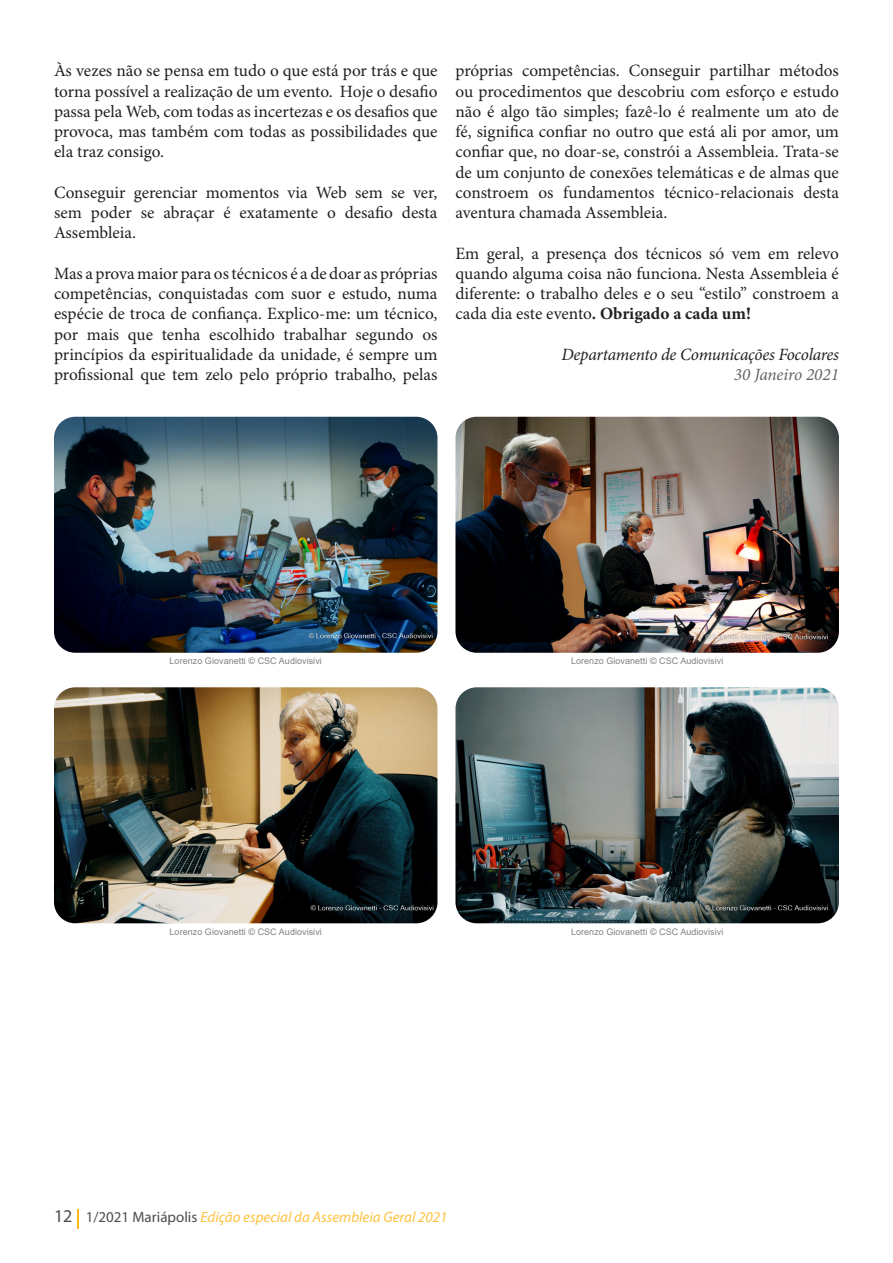
<style>
.page{position:relative;width:893px;height:1263px;background:#fff}
.page>*{position:absolute;margin:0;border:0;box-sizing:border-box;transform-origin:0 0}
.t1{font:17.25px/20.2px "Minion Pro";color:#231f20;text-align:justify}
.t2{font:italic 17.25px "Minion Pro";letter-spacing:-.015em;color:#231f20}
.t3{font:italic 17.25px "Minion Pro";letter-spacing:-.005em;color:#636366}
.t4{font:italic 15px "Myriad Pro";color:#fec240}
.t5{font:9px "Arial";letter-spacing:.005em;color:#808285}
.s1{font-weight:700}
.s2{font-style:normal;font-size:18px;color:#4b4c4d}
.s3{font-style:normal;color:#4b4c4d}
</style>
<div class="page">
<svg style="left:77px;top:1209px;width:2px;height:19px"></svg>
<img style="left:54px;top:417px;width:383px;height:236px">
<img style="left:54px;top:687px;width:383px;height:236px">
<img style="left:455px;top:417px;width:384px;height:236px">
<img style="left:455px;top:687px;width:384px;height:236px">
<p class="t1" style="left:54px;top:61px;width:385px">Às vezes não se pensa em tudo o que está por trás e que torna possível a realização de um evento. Hoje o desafio passa pela Web, com todas as incertezas e os desafios que provoca, mas também com todas as possibilidades que ela traz consigo.</p>
<p class="t1" style="left:54px;top:183px;width:385px">Conseguir gerenciar momentos via Web sem se ver, sem poder se abraçar é exatamente o desafio desta Assembleia.</p>
<p class="t1" style="left:54px;top:264px;width:385px">Mas a prova maior para os técnicos é a de doar as próprias competências, conquistadas com suor e estudo, numa espécie de troca de confiança. Explico-me: um técnico, por mais que tenha escolhido trabalhar segundo os princípios da espiritualidade da unidade, é sempre um profissional que tem zelo pelo próprio trabalho, pelas</p>
<p class="t1" style="left:455px;top:61px;width:385px">próprias competências. Conseguir partilhar métodos ou procedimentos que descobriu com esforço e estudo não é algo tão simples; fazê-lo é realmente um ato de fé, significa confiar no outro que está ali por amor, um confiar que, no doar-se, constrói a Assembleia. Trata-se de um conjunto de conexões telemáticas e de almas que constroem os fundamentos técnico-relacionais desta aventura chamada Assembleia.</p>
<p class="t1" style="left:455px;top:244px;width:385px">Em geral, a presença dos técnicos só vem em relevo quando alguma coisa não funciona. Nesta Assembleia é diferente: o trabalho deles e o seu “estilo” constroem a cada dia este evento<span class="s1">. Obrigado a cada um!</span></p>
<p class="t2" style="left:561px;top:343px;width:279px">Departamento de Comunicações Focolares</p>
<p class="t3" style="left:734px;top:363px;width:107px">30 Janeiro 2021</p>
<p class="t5" style="left:170px;top:655px;width:154px">Lorenzo Giovanetti © CSC Audiovisivi</p>
<p class="t5" style="left:170px;top:925px;width:154px">Lorenzo Giovanetti © CSC Audiovisivi</p>
<p class="t5" style="left:571px;top:655px;width:154px">Lorenzo Giovanetti © CSC Audiovisivi</p>
<p class="t5" style="left:571px;top:925px;width:154px">Lorenzo Giovanetti © CSC Audiovisivi</p>
<p class="t4" style="left:54px;top:1208px;width:395px"><span class="s2">12</span> <span class="s3">1/2021 Mariápolis</span> Edição especial da Assembleia Geral 2021</p>
</div>
